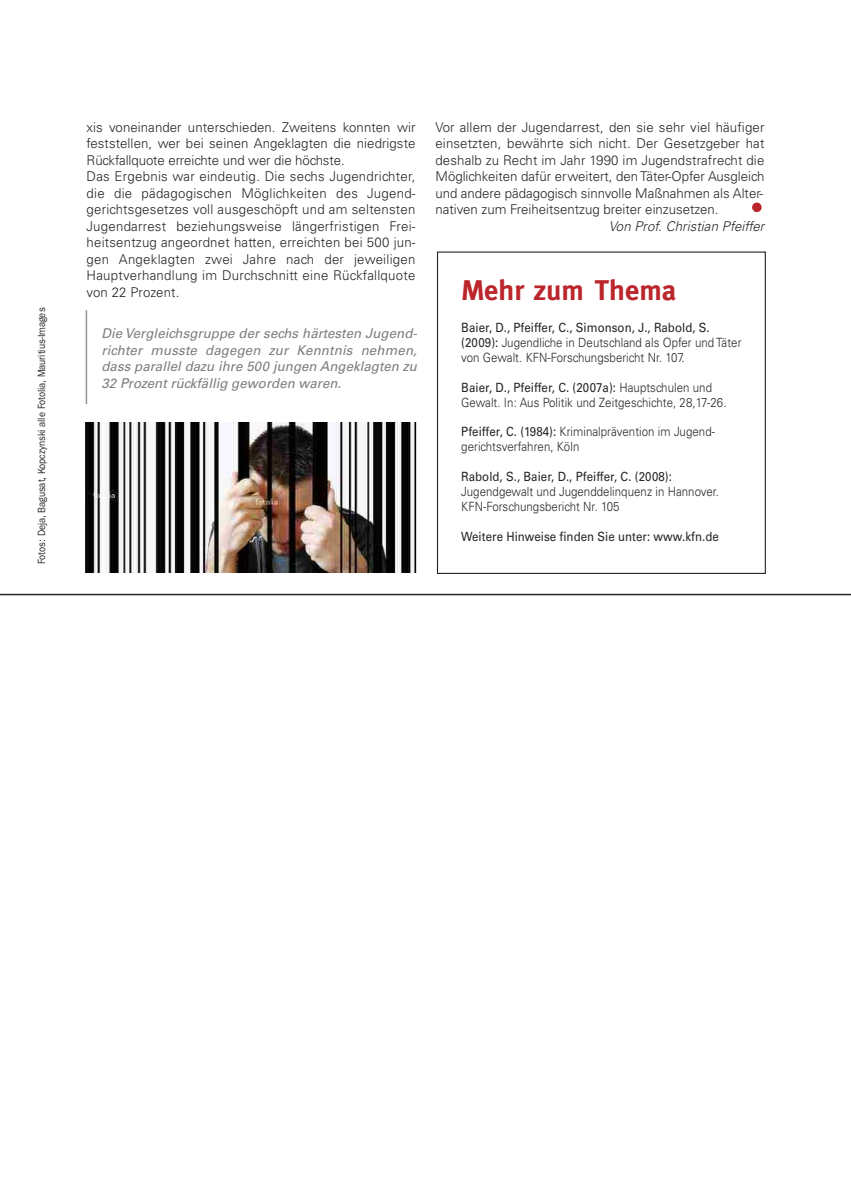
<style>
.page{position:relative;width:851px;height:1191px;background:#fff}
.page>*{position:absolute;margin:0;border:0;box-sizing:border-box;transform-origin:0 0}
.t1{font:700 28.5px "Meta";letter-spacing:.005em;color:#bb262c}
.t2{font:300 13.5px/16.5px "Univers LT";letter-spacing:.015em;color:#272627}
.t3{font:italic 13.5px/16.5px "Univers LT";letter-spacing:.005em;color:#7d7d7d;text-align:justify}
.t4{font:italic 300 13.5px "Univers LT";letter-spacing:.005em;color:#272627}
.t5{font:300 12.75px/14.9px "Univers LT";letter-spacing:.005em;color:#272627;scale:.9 1}
.t6{font:12.75px "Univers LT";letter-spacing:.005em;color:#272627;scale:.9 1}
.t7{font:10.5px "Franklin Gothic LT";letter-spacing:-.005em;color:#272627;scale:.9 1}
.s1{font-weight:400}
</style>
<div class="page">
<div style="left:437px;top:251px;width:328px;height:323px;border:1px solid #272627"></div>
<hr style="left:0;top:594px;width:850px;height:1px;background:#272627">
<div style="left:752px;top:202px;width:9px;height:10px;background:#bb262c;border-radius:50%"></div>
<hr style="left:86px;top:310px;width:1px;height:94px;background:#939393">
<img style="left:85px;top:422px;width:332px;height:150px">
<p class="t7" style="left:38px;top:564px;width:287px;rotate:-90deg">Fotos: Deja, Bagusat, Kopczynski alle Fotolia, Mauritius-Images</p>
<p class="t2" style="left:87px;top:120px;width:330px">xis voneinander unterschieden. Zweitens konnten wir feststellen, wer bei seinen Angeklagten die niedrigste Rückfallquote erreichte und wer die höchste.<br>Das Ergebnis war eindeutig. Die sechs Jugendrichter, die die pädagogischen Möglichkeiten des Jugend&shy;gerichtsgesetzes voll ausgeschöpft und am seltensten Jugendarrest beziehungsweise längerfristigen Frei&shy;heitsentzug angeordnet hatten, erreichten bei 500 jun&shy;gen Angeklagten zwei Jahre nach der jeweiligen Hauptverhandlung im Durchschnitt eine Rückfallquote von 22 Prozent.</p>
<p class="t2" style="left:435px;top:120px;width:330px;text-align:justify">Vor allem der Jugendarrest, den sie sehr viel häufiger einsetzten, bewährte sich nicht. Der Gesetzgeber hat deshalb zu Recht im Jahr 1990 im Jugendstrafrecht die Möglichkeiten dafür erweitert, den Täter-Opfer Ausgleich und andere pädagogisch sinnvolle Maßnahmen als Alter&shy;nativen zum Freiheitsentzug breiter einzusetzen.</p>
<p class="t4" style="left:608px;top:221px;width:157px">Von Prof. Christian Pfeiffer</p>
<h1 class="t1" style="left:461px;top:273px;width:216px">Mehr zum Thema</h1>
<p class="t3" style="left:101px;top:326px;width:317px">Die Vergleichsgruppe der sechs härtesten Jugend&shy;richter musste dagegen zur Kenntnis nehmen, dass parallel dazu ihre 500 jungen Angeklagten zu 32 Prozent rückfällig geworden waren.</p>
<p class="t5" style="left:461px;top:321px;width:313px"><span class="s1">Baier, D., Pfeiffer, C., Simonson, J., Rabold, S. (2009):</span> Jugendliche in Deutschland als Opfer und Täter von Gewalt. KFN-Forschungsbericht Nr. 107.</p>
<p class="t5" style="left:461px;top:381px;width:296px"><span class="s1">Baier, D., Pfeiffer, C. (2007a):</span> Hauptschulen und<br>Gewalt. In: Aus Politik und Zeitgeschichte, 28,17-26.</p>
<p class="t5" style="left:461px;top:425px;width:283px"><span class="s1">Pfeiffer, C. (1984):</span> Kriminalprävention im Jugend&shy;gerichtsverfahren, Köln</p>
<p class="t6" style="left:461px;top:472px;width:235px">Rabold, S., Baier, D., Pfeiffer, C. (2008):</p>
<p class="t5" style="left:461px;top:485px;width:288px">Jugendgewalt und Jugenddelinquenz in Hannover.<br>KFN-Forschungsbericht Nr. 105</p>
<p class="t6" style="left:461px;top:531px;width:287px">Weitere Hinweise finden Sie unter: www.kfn.de</p>
</div>
